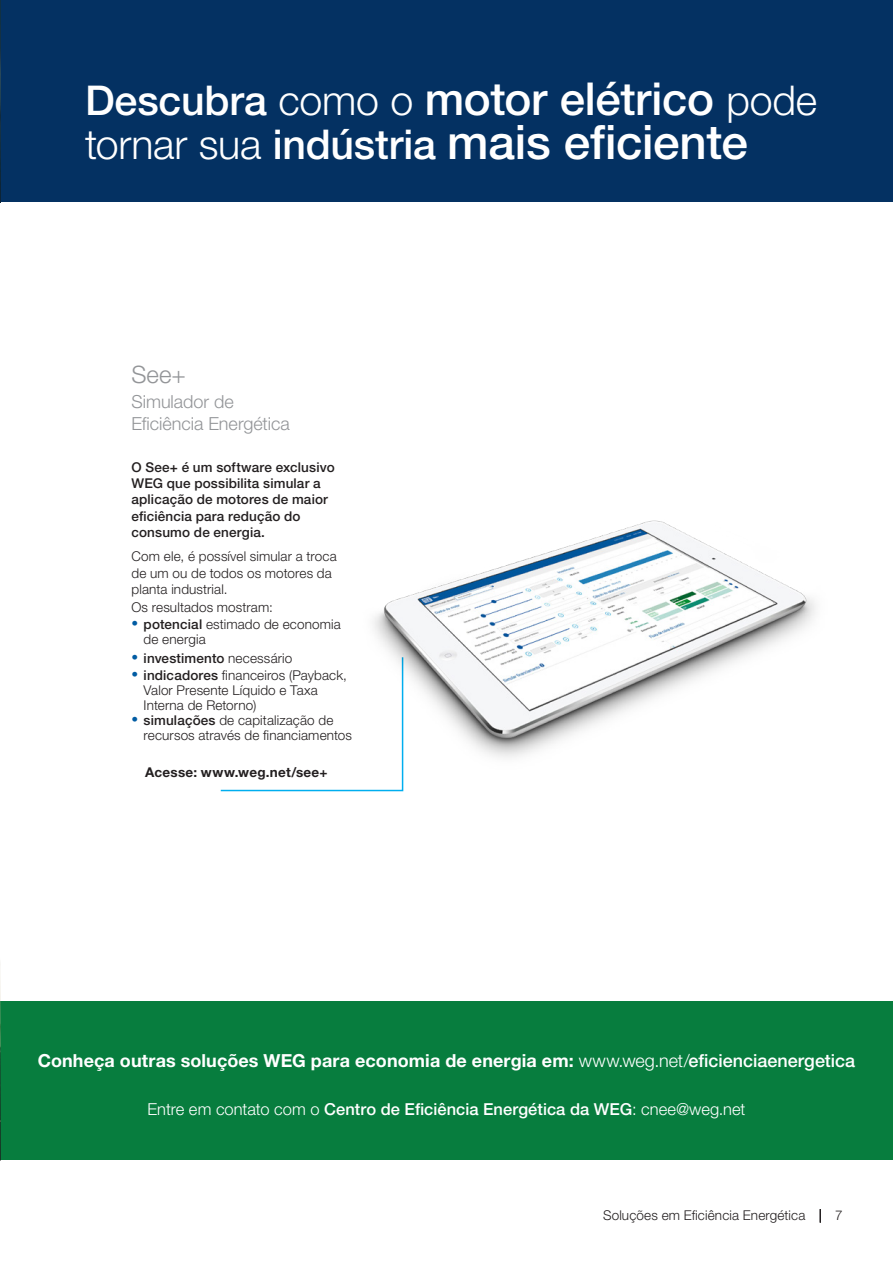
<style>
.page{position:relative;width:893px;height:1263px;background:#fff}
.page>*{position:absolute;margin:0;border:0;box-sizing:border-box;transform-origin:0 0}
.t1{font:500 47.55px "Helvetica Neue LT Pro";letter-spacing:-.01em;color:#fff}
.t2{font:500 45.45px "Helvetica Neue LT Pro";letter-spacing:-.005em;color:#fff}
._05___Headline_HN45{font:300 24px "Helvetica Neue LT Pro";color:#939598}
._07___Introduction_H{font:700 18px "Helvetica Neue LT Pro";letter-spacing:.005em;color:#fff}
._05___Headline_HN45-2{font:300 18px "Helvetica Neue LT Pro";color:#939598}
._07___Introduction_H-2{font:500 16.5px "Helvetica Neue LT Pro";color:#fff}
._09___Copy_BLACK_HN4{font:300 13.5px/15px "Helvetica Neue LT Pro";letter-spacing:.01em;color:#231f20}
._09___Copy_BLACK_HN4-2{font:500 13.5px/16.2px "Helvetica Neue LT Pro";letter-spacing:.01em;color:#231f20}
._07___Introduction_H-3{font:700 13.5px "Helvetica Neue LT Pro";letter-spacing:.02em;color:#231f20}
.s1{font-size:41.1px}
.s2{font-weight:300;font-size:41.1px}
.s3{color:#015ca3}
.s4{font-weight:500}
.s5{font-weight:300;color:#015ca3}
.s6{font-weight:300}
</style>
<div class="page">
<div style="left:0;top:0;width:893px;height:202px;background:#043162"></div>
<img style="left:0;top:0;width:1px;height:202px">
<svg style="left:820px;top:1209px;width:1px;height:13px"></svg>
<div style="left:1px;top:1001px;width:892px;height:159px;background:#077d3e"></div>
<svg style="left:220px;top:769px;width:184px;height:23px"></svg>
<img style="left:0;top:964px;width:1px;height:196px">
<img style="left:373px;top:520px;width:443px;height:249px">
<p class="t2" style="left:85px;top:72px;width:734px"><span class="s1">Descubra</span> <span class="s2">como o</span> motor elétrico <span class="s2">pode</span></p>
<p class="t1" style="left:85px;top:113px;width:664px"><span class="s2">tornar sua</span> <span class="s1">indústria</span> mais eficiente</p>
<p class="_05___Headline_HN45" style="left:131px;top:359px;width:56px">See+</p>
<p class="_05___Headline_HN45-2" style="left:131px;top:391px;width:104px">Simulador de</p>
<p class="_05___Headline_HN45-2" style="left:131px;top:412px;width:160px">Eficiência Energética</p>
<p class="_09___Copy_BLACK_HN4-2" style="left:131px;top:459px;width:205px">O See+ é um software exclusivo<br>WEG que possibilita simular a aplicação de motores de maior eficiência para redução do consumo de energia.</p>
<p class="_09___Copy_BLACK_HN4" style="left:131px;top:548px;width:207px;line-height:16.2px">Com ele, é possível simular a troca de um ou de todos os motores da planta industrial.</p>
<p class="_09___Copy_BLACK_HN4" style="left:131px;top:600px;width:143px">Os resultados mostram:</p>
<p class="_09___Copy_BLACK_HN4" style="left:144px;top:617px;width:199px;text-indent:-12px"><span class="s3">•</span> <span class="s4">potencial</span> estimado de economia de energia</p>
<p class="_09___Copy_BLACK_HN4-2" style="left:131px;top:650px;width:162px"><span class="s5">•</span> investimento <span class="s6">necessário</span></p>
<p class="_09___Copy_BLACK_HN4" style="left:144px;top:668px;width:205px;text-indent:-12px"><span class="s3">•</span> <span class="s4">indicadores</span> financeiros (Payback,<br>Valor Presente Líquido e Taxa<br>Interna de Retorno)</p>
<p class="_09___Copy_BLACK_HN4" style="left:144px;top:713px;width:210px;text-indent:-12px"><span class="s3">•</span> <span class="s4">simulações</span> de capitalização de recursos através de financiamentos</p>
<p class="_07___Introduction_H-3" style="left:145px;top:763px;width:184px">Acesse: www.weg.net/see+</p>
<p class="_07___Introduction_H" style="left:38px;top:1049px;width:819px">Conheça outras soluções WEG para economia de energia em: <span class="s6">www.weg.net/</span><span class="s4">eficienciaenergetica</span></p>
<p class="_07___Introduction_H-2" style="left:147px;top:1099px;width:599px"><span class="s6">Entre em contato com o</span> Centro de Eficiência Energética da WEG<span class="s6">: cnee@weg.net</span></p>
<p class="_09___Copy_BLACK_HN4" style="left:603px;top:1207px;width:204px">Soluções em Eficiência Energética</p>
<p class="_09___Copy_BLACK_HN4" style="left:835px;top:1207px;width:9px">7</p>
</div>
